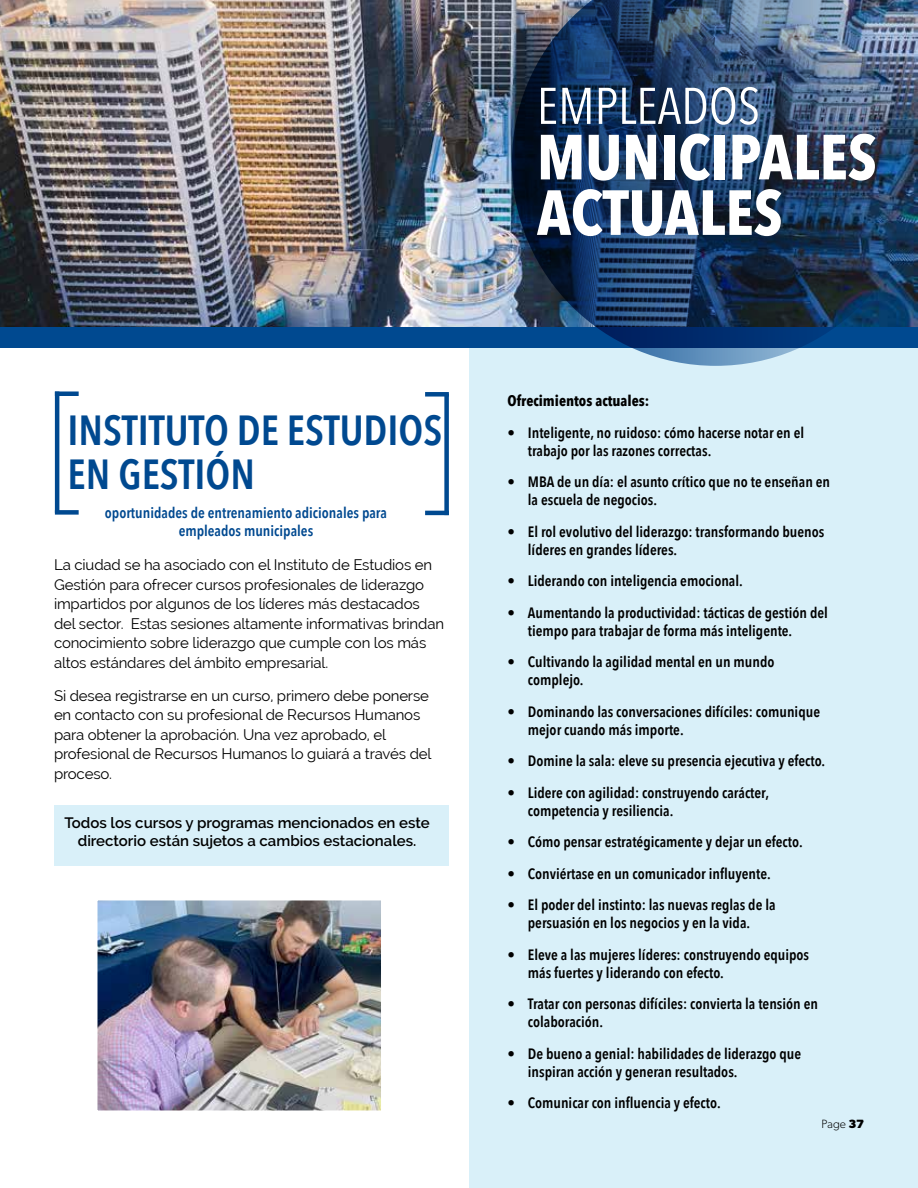
<style>
.page{position:relative;width:918px;height:1188px;background:#fff}
.page>*{position:absolute;margin:0;border:0;box-sizing:border-box;transform-origin:0 0}
.t1{font:700 63px/55.5px "Avenir Next Condensed";color:#fff}
.t2{font:51px "Avenir Next Condensed";color:#fff}
.t3{font:600 42px/43.5px "Avenir Next Condensed";color:#004990}
.t4{font:600 15px/18px "Avenir Next Condensed";color:#000}
.t5{font:15px/19.5px "Raleway";letter-spacing:-.01em;color:#000}
.t6{font:600 15px/18px "Raleway";color:#000;text-align:center}
.t7{font:600 15px/18px "Avenir Next Condensed";color:#004990;text-align:center}
.t8{font:700 15px "Avenir Next Condensed";color:#000}
.t9{font:300 12px "Gibson";color:#636466}
.t10{font:300 12px "Gibson";color:#000}
.s1{font-weight:700}
.s2{font-weight:700;color:#000}
</style>
<div class="page">
<div style="left:54px;top:806px;width:395px;height:60px;background:#d9f0f9"></div>
<div style="left:469px;top:338px;width:449px;height:850px;background:#d9f0f9"></div>
<img style="left:0;top:0;width:512px;height:327px">
<div style="left:55px;top:391px;width:24px;height:5px;background:#004990"></div>
<div style="left:55px;top:510px;width:24px;height:5px;background:#004990"></div>
<hr style="left:55px;top:392px;width:4px;height:121px;background:#004990">
<hr style="left:425px;top:511px;width:24px;height:4px;background:#004990">
<div style="left:425px;top:392px;width:24px;height:5px;background:#004990"></div>
<div style="left:444px;top:394px;width:5px;height:121px;background:#004990"></div>
<div style="left:0;top:327px;width:918px;height:20px;background:#004990"></div>
<img style="left:512px;top:0;width:406px;height:366px">
<img style="left:98px;top:901px;width:282px;height:208px">
<div style="left:94px;top:897px;width:290px;height:216px;border:3px solid #fff"></div>
<h3 class="t3" style="left:68px;top:408px;width:376px">INSTITUTO DE ESTUDIOS<br>EN GESTIÓN</h3>
<p class="t7" style="left:105px;top:504px;width:284px">oportunidades de entrenamiento adicionales para empleados municipales</p>
<p class="t5" style="left:54px;top:555px;width:392px">La ciudad se ha asociado con el Instituto de Estudios en Gestión para ofrecer cursos profesionales de liderazgo impartidos por algunos de los líderes más destacados del sector. Estas sesiones altamente informativas brindan conocimiento sobre liderazgo que cumple con los más altos estándares del ámbito empresarial.</p>
<p class="t5" style="left:54px;top:686px;width:379px">Si desea registrarse en un curso, primero debe ponerse en contacto con su profesional de Recursos Humanos para obtener la aprobación. Una vez aprobado, el profesional de Recursos Humanos lo guiará a través del proceso.</p>
<p class="t6" style="left:64px;top:814px;width:367px">Todos los cursos y programas mencionados en este directorio están sujetos a cambios estacionales.</p>
<h2 class="t2" style="left:537px;top:62px;width:225px">EMPLEADOS</h2>
<h1 class="t1" style="left:537px;top:129px;width:341px">MUNICIPALES<br>ACTUALES</h1>
<p class="t8" style="left:508px;top:392px;width:143px">Ofrecimientos actuales:</p>
<p class="t4" style="left:528px;top:423px;width:278px;text-indent:-20px">• Inteligente, no ruidoso: cómo hacerse notar en el trabajo por las razones correctas.</p>
<p class="t4" style="left:528px;top:473px;width:304px;text-indent:-20px">• MBA de un día: el asunto crítico que no te enseñan en la escuela de negocios.</p>
<p class="t4" style="left:528px;top:522px;width:298px;text-indent:-20px">• El rol evolutivo del liderazgo: transformando buenos líderes en grandes líderes.</p>
<p class="t4" style="left:508px;top:572px;width:237px">• Liderando con inteligencia emocional.</p>
<p class="t4" style="left:528px;top:603px;width:302px;text-indent:-20px">• Aumentando la productividad: tácticas de gestión del tiempo para trabajar de forma más inteligente.</p>
<p class="t4" style="left:528px;top:653px;width:248px;text-indent:-20px">• Cultivando la agilidad mental en un mundo complejo.</p>
<p class="t4" style="left:528px;top:702px;width:294px;text-indent:-20px">• Dominando las conversaciones difíciles: comunique mejor cuando más importe.</p>
<p class="t4" style="left:508px;top:752px;width:319px">• Domine la sala: eleve su presencia ejecutiva y efecto.</p>
<p class="t4" style="left:528px;top:783px;width:243px;text-indent:-20px">• Lidere con agilidad: construyendo carácter, competencia y resiliencia.</p>
<p class="t4" style="left:508px;top:833px;width:297px">• Cómo pensar estratégicamente y dejar un efecto.</p>
<p class="t4" style="left:508px;top:864px;width:265px">• Conviértase en un comunicador influyente.</p>
<p class="t4" style="left:508px;top:896px;width:270px;text-align:center">• El poder del instinto: las nuevas reglas de la persuasión en los negocios y en la vida.</p>
<p class="t4" style="left:528px;top:945px;width:283px;text-indent:-20px">• Eleve a las mujeres líderes: construyendo equipos más fuertes y liderando con efecto.</p>
<p class="t4" style="left:528px;top:995px;width:292px;text-indent:-20px">• Tratar con personas difíciles: convierta la tensión en colaboración.</p>
<p class="t4" style="left:528px;top:1044px;width:275px;text-indent:-20px">• De bueno a genial: habilidades de liderazgo que inspiran acción y generan resultados.</p>
<p class="t4" style="left:508px;top:1094px;width:215px">• Comunicar con influencia y efecto.</p>
<p class="t10" style="left:822px;top:1117px;width:44px">Page <span class="s1">37</span></p>
<p class="t9" style="left:822px;top:1123px;width:44px">Page <span class="s2">37</span></p>
</div>
